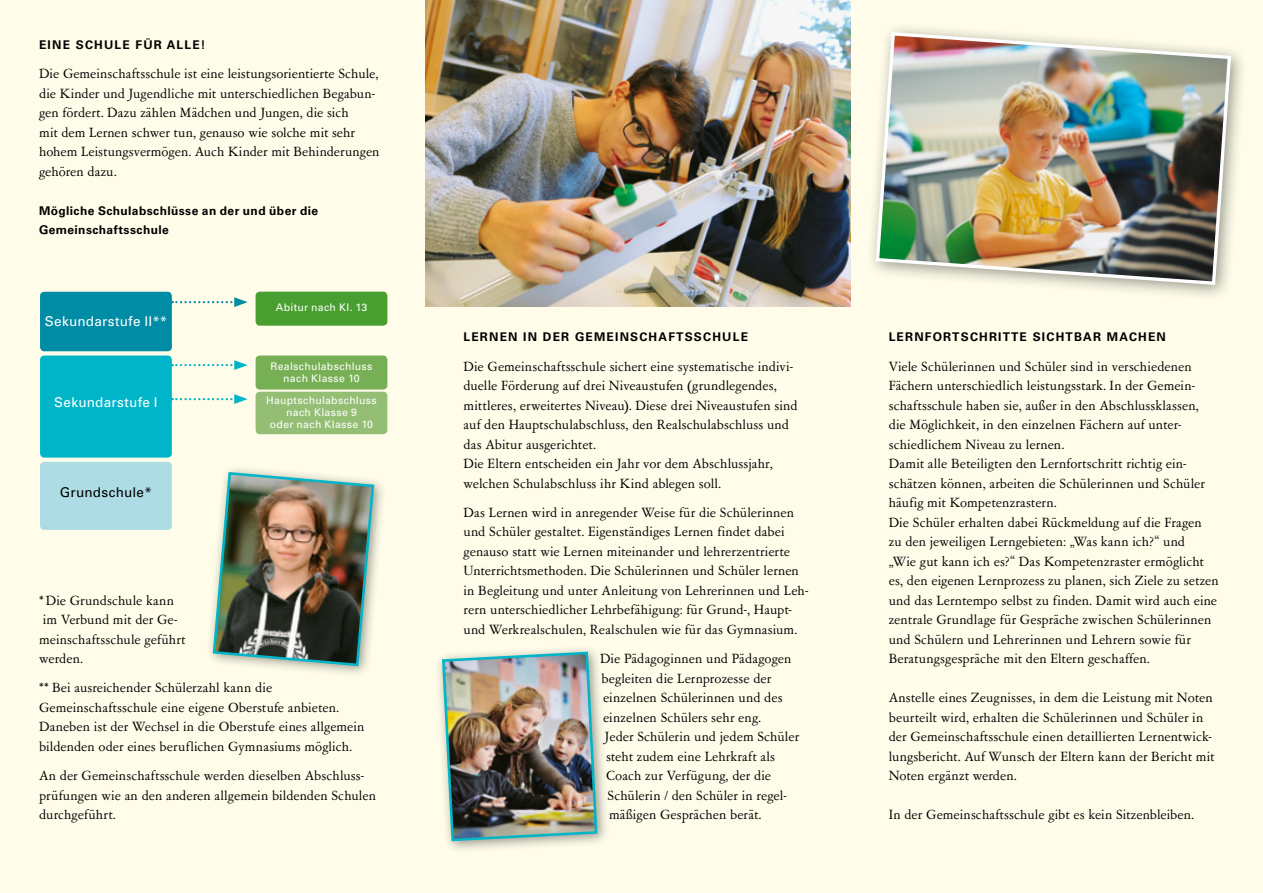
<style>
.page{position:relative;width:1263px;height:893px;background:#fffdea}
.page>*{position:absolute;margin:0;border:0;box-sizing:border-box;transform-origin:0 0}
.t1{font:15px/19.5px "Garamont Amst SBOP Rom";letter-spacing:.005em;color:#000}
.t2{font:13.5px "Univers";letter-spacing:.02em;color:#fff}
.t3{font:13.5px "Univers";letter-spacing:.015em;color:#000}
.t4{font:700 12px "Univers LT Std";letter-spacing:.1em;color:#000}
.t5{font:700 12px/19.5px "Univers LT Std";letter-spacing:.035em;color:#000}
.t6{font:10.5px/12px "Univers";letter-spacing:.03em;color:#fff;text-align:center}
</style>
<div class="page">
<img style="left:425px;top:0;width:425px;height:306px">
<div style="left:40px;top:292px;width:132px;height:59px;background:#008ca5;border-radius:4px"></div>
<div style="left:40px;top:462px;width:132px;height:68px;background:#addce5;border-radius:4px"></div>
<div style="left:40px;top:356px;width:132px;height:102px;background:#00b5c7;border-radius:4px"></div>
<svg style="left:172px;top:297px;width:76px;height:10px"></svg>
<svg style="left:172px;top:360px;width:76px;height:10px"></svg>
<svg style="left:172px;top:394px;width:76px;height:10px"></svg>
<div style="left:256px;top:292px;width:131px;height:34px;background:#489f30;border-radius:4px"></div>
<div style="left:256px;top:356px;width:131px;height:34px;background:#77b054;border-radius:4px"></div>
<div style="left:256px;top:392px;width:131px;height:42px;background:#94be74;border-radius:4px"></div>
<div style="left:865px;top:21px;width:383px;height:281px;background:#000;opacity:.4"></div>
<img style="left:874px;top:30px;width:359px;height:257px">
<div style="left:205px;top:464px;width:181px;height:215px;background:#000;opacity:.4"></div>
<img style="left:211px;top:471px;width:165px;height:197px">
<div style="left:434px;top:644px;width:176px;height:210px;background:#000;opacity:.4"></div>
<img style="left:441px;top:650px;width:158px;height:193px">
<p class="t4" style="left:39px;top:37px;width:168px">EINE SCHULE FÜR ALLE!</p>
<p class="t1" style="left:39px;top:64px;width:342px">Die Gemeinschaftsschule ist eine leistungsorientierte Schule, die Kinder und Jugendliche mit unterschiedlichen Begabun&shy;gen fördert. Dazu zählen Mädchen und Jungen, die sich<br>mit dem Lernen schwer tun, genauso wie solche mit sehr hohem Leistungsvermögen. Auch Kinder mit Behinderungen gehören dazu.</p>
<p class="t5" style="left:39px;top:201px;width:281px">Mögliche Schulabschlüsse an der und über die<br>Gemeinschaftsschule</p>
<p class="t2" style="left:45px;top:313px;width:124px">Sekundarstufe II**</p>
<p class="t2" style="left:54px;top:395px;width:105px">Sekundarstufe I</p>
<p class="t3" style="left:60px;top:484px;width:94px">Grundschule*</p>
<p class="t6" style="left:276px;top:302px;width:93px">Abitur nach Kl. 13</p>
<p class="t6" style="left:270px;top:360px;width:103px">Realschulabschluss nach Klasse 10</p>
<p class="t6" style="left:266px;top:394px;width:112px">Hauptschulabschluss nach Klasse 9<br>oder nach Klasse 10</p>
<p class="t1" style="left:39px;top:591px;width:148px">*Die Grundschule kann im Verbund mit der Ge&shy;meinschaftsschule geführt werden.</p>
<p class="t1" style="left:39px;top:679px;width:327px">** Bei ausreichender Schülerzahl kann die Gemeinschaftsschule eine eigene Oberstufe anbieten.<br>Daneben ist der Wechsel in die Oberstufe eines allgemein bildenden oder eines beruflichen Gymnasiums möglich.</p>
<p class="t1" style="left:39px;top:766px;width:338px">An der Gemeinschaftsschule werden dieselben Abschluss&shy;prüfungen wie an den anderen allgemein bildenden Schulen durchgeführt.</p>
<p class="t4" style="left:463px;top:330px;width:286px">LERNEN IN DER GEMEINSCHAFTSSCHULE</p>
<p class="t1" style="left:463px;top:357px;width:336px">Die Gemeinschaftsschule sichert eine systematische indivi&shy;duelle Förderung auf drei Niveaustufen (grundlegendes, mittleres, erweitertes Niveau). Diese drei Niveaustufen sind auf den Hauptschulabschluss, den Realschulabschluss und das Abitur ausgerichtet.<br>Die Eltern entscheiden ein Jahr vor dem Abschlussjahr, welchen Schulabschluss ihr Kind ablegen soll.</p>
<p class="t1" style="left:463px;top:503px;width:347px">Das Lernen wird in anregender Weise für die Schülerinnen und Schüler gestaltet. Eigenständiges Lernen findet dabei genauso statt wie Lernen miteinander und lehrerzentrierte Unterrichtsmethoden. Die Schülerinnen und Schüler lernen in Begleitung und unter Anleitung von Lehrerinnen und Leh&shy;rern unterschiedlicher Lehrbefähigung: für Grund-, Haupt&shy;und Werkrealschulen, Realschulen wie für das Gymnasium.</p>
<p class="t1" style="left:600px;top:649px;width:193px">Die Pädagoginnen und Pädagogen</p>
<p class="t1" style="left:601px;top:669px;width:171px">begleiten die Lernprozesse der</p>
<p class="t1" style="left:603px;top:688px;width:181px">einzelnen Schülerinnen und des</p>
<p class="t1" style="left:603px;top:708px;width:159px">einzelnen Schülers sehr eng.</p>
<p class="t1" style="left:604px;top:727px;width:196px">Jeder Schülerin und jedem Schüler</p>
<p class="t1" style="left:606px;top:747px;width:170px">steht zudem eine Lehrkraft als</p>
<p class="t1" style="left:606px;top:766px;width:167px">Coach zur Verfügung, der die</p>
<p class="t1" style="left:607px;top:786px;width:181px">Schülerin / den Schüler in regel-</p>
<p class="t1" style="left:609px;top:805px;width:154px">mäßigen Gesprächen berät.</p>
<p class="t4" style="left:889px;top:330px;width:279px">LERNFORTSCHRITTE SICHTBAR MACHEN</p>
<p class="t1" style="left:889px;top:357px;width:332px">Viele Schülerinnen und Schüler sind in verschiedenen Fächern unterschiedlich leistungsstark. In der Gemein&shy;schaftsschule haben sie, außer in den Abschlussklassen, die Möglichkeit, in den einzelnen Fächern auf unter&shy;schiedlichem Niveau zu lernen.<br>Damit alle Beteiligten den Lernfortschritt richtig ein&shy;schätzen können, arbeiten die Schülerinnen und Schüler häufig mit Kompetenzrastern.<br>Die Schüler erhalten dabei Rückmeldung auf die Fragen<br>zu den jeweiligen Lerngebieten: „Was kann ich?“ und<br>„Wie gut kann ich es?“ Das Kompetenzraster ermöglicht es, den eigenen Lernprozess zu planen, sich Ziele zu setzen und das Lerntempo selbst zu finden. Damit wird auch eine zentrale Grundlage für Gespräche zwischen Schülerinnen und Schülern und Lehrerinnen und Lehrern sowie für Beratungsgespräche mit den Eltern geschaffen.</p>
<p class="t1" style="left:889px;top:688px;width:327px">Anstelle eines Zeugnisses, in dem die Leistung mit Noten beurteilt wird, erhalten die Schülerinnen und Schüler in der Gemeinschaftsschule einen detaillierten Lernentwick&shy;lungsbericht. Auf Wunsch der Eltern kann der Bericht mit Noten ergänzt werden.</p>
<p class="t1" style="left:889px;top:805px;width:307px">In der Gemeinschaftsschule gibt es kein Sitzenbleiben.</p>
</div>
